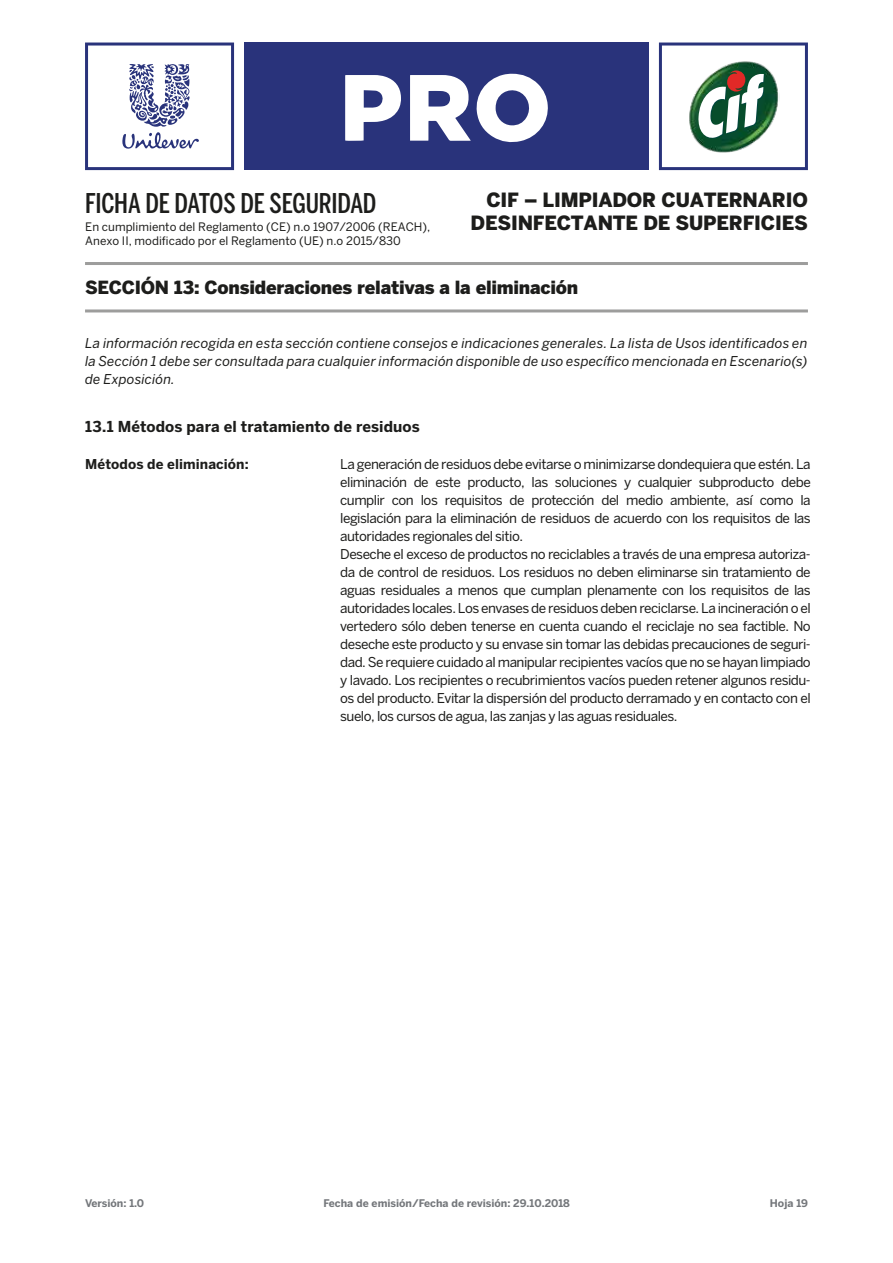
<style>
.page{position:relative;width:893px;height:1263px;background:#fff}
.page>*{position:absolute;margin:0;border:0;box-sizing:border-box;transform-origin:0 0}
.t1{font:500 27px "Benton Sans Comp";letter-spacing:-.005em;color:#1d1d1b}
.t2{font:900 19.5px "Benton Sans";letter-spacing:-.01em;color:#1d1d1b}
.t3{font:900 18px "Benton Sans";letter-spacing:-.01em;color:#1d1d1b}
.t4{font:700 15px "Benton Sans";letter-spacing:.005em;color:#1d1d1b}
.t5{font:13.5px/18px "Benton Sans";letter-spacing:-.035em;color:#1d1d1b}
.t6{font:italic 13.5px/18px "Benton Sans";letter-spacing:.005em;color:#1d1d1b;text-align:justify}
.t7{font:700 13.5px "Benton Sans";letter-spacing:.01em;color:#1d1d1b}
.t8{font:11.7px "Benton Sans";color:#1d1d1b}
.t9{font:700 10.5px "Benton Sans";color:#74777b}
</style>
<div class="page">
<hr style="left:85px;top:309px;width:723px;height:3px;background:#9d9d9c">
<hr style="left:85px;top:262px;width:723px;height:3px;background:#9d9d9c">
<svg style="left:659px;top:43px;width:149px;height:127px"></svg>
<div style="left:245px;top:43px;width:404px;height:127px;background:#29337b"></div>
<svg style="left:85px;top:43px;width:149px;height:127px"></svg>
<svg style="left:410px;top:74px;width:138px;height:69px"></svg>
<svg style="left:345px;top:75px;width:56px;height:66px"></svg>
<h1 class="t1" style="left:85px;top:187px;width:293px">FICHA DE DATOS DE SEGURIDAD</h1>
<h2 class="t2" style="left:486px;top:188px;width:323px">CIF – LIMPIADOR CUATERNARIO</h2>
<p class="t8" style="left:85px;top:220px;width:346px">En cumplimiento del Reglamento (CE) n.o 1907/2006 (REACH),</p>
<h2 class="t2" style="left:471px;top:211px;width:339px">DESINFECTANTE DE SUPERFICIES</h2>
<p class="t8" style="left:85px;top:234px;width:317px">Anexo II, modificado por el Reglamento (UE) n.o 2015/830</p>
<h3 class="t3" style="left:85px;top:277px;width:495px">SECCIÓN 13: Consideraciones relativas a la eliminación</h3>
<p class="t6" style="left:85px;top:334px;width:724px">La información recogida en esta sección contiene consejos e indicaciones generales. La lista de Usos identificados en la Sección 1 debe ser consultada para cualquier información disponible de uso específico mencionada en Escenario(s) de Exposición.</p>
<p class="t4" style="left:85px;top:418px;width:336px">13.1 Métodos para el tratamiento de residuos</p>
<p class="t5" style="left:340px;top:455px;width:472px">La generación de residuos debe evitarse o minimizarse dondequiera que estén. La eliminación de este producto, las soluciones y cualquier subproducto debe cumplir con los requisitos de protección del medio ambiente, así como la legislación para la eliminación de residuos de acuerdo con los requisitos de las autoridades regionales del sitio.<br>Deseche el exceso de productos no reciclables a través de una empresa autoriza&shy;da de control de residuos. Los residuos no deben eliminarse sin tratamiento de aguas residuales a menos que cumplan plenamente con los requisitos de las autoridades locales. Los envases de residuos deben reciclarse. La incineración o el vertedero sólo deben tenerse en cuenta cuando el reciclaje no sea factible. No deseche este producto y su envase sin tomar las debidas precauciones de seguri&shy;dad. Se requiere cuidado al manipular recipientes vacíos que no se hayan limpiado y lavado. Los recipientes o recubrimientos vacíos pueden retener algunos residu&shy;os del producto. Evitar la dispersión del producto derramado y en contacto con el suelo, los cursos de agua, las zanjas y las aguas residuales.</p>
<p class="t7" style="left:85px;top:456px;width:165px">Métodos de eliminación:</p>
<p class="t9" style="left:85px;top:1197px;width:60px">Versión: 1.0</p>
<p class="t9" style="left:323px;top:1197px;width:248px">Fecha de emisión/Fecha de revisión: 29.10.2018</p>
<p class="t9" style="left:770px;top:1197px;width:40px">Hoja 19</p>
</div>
